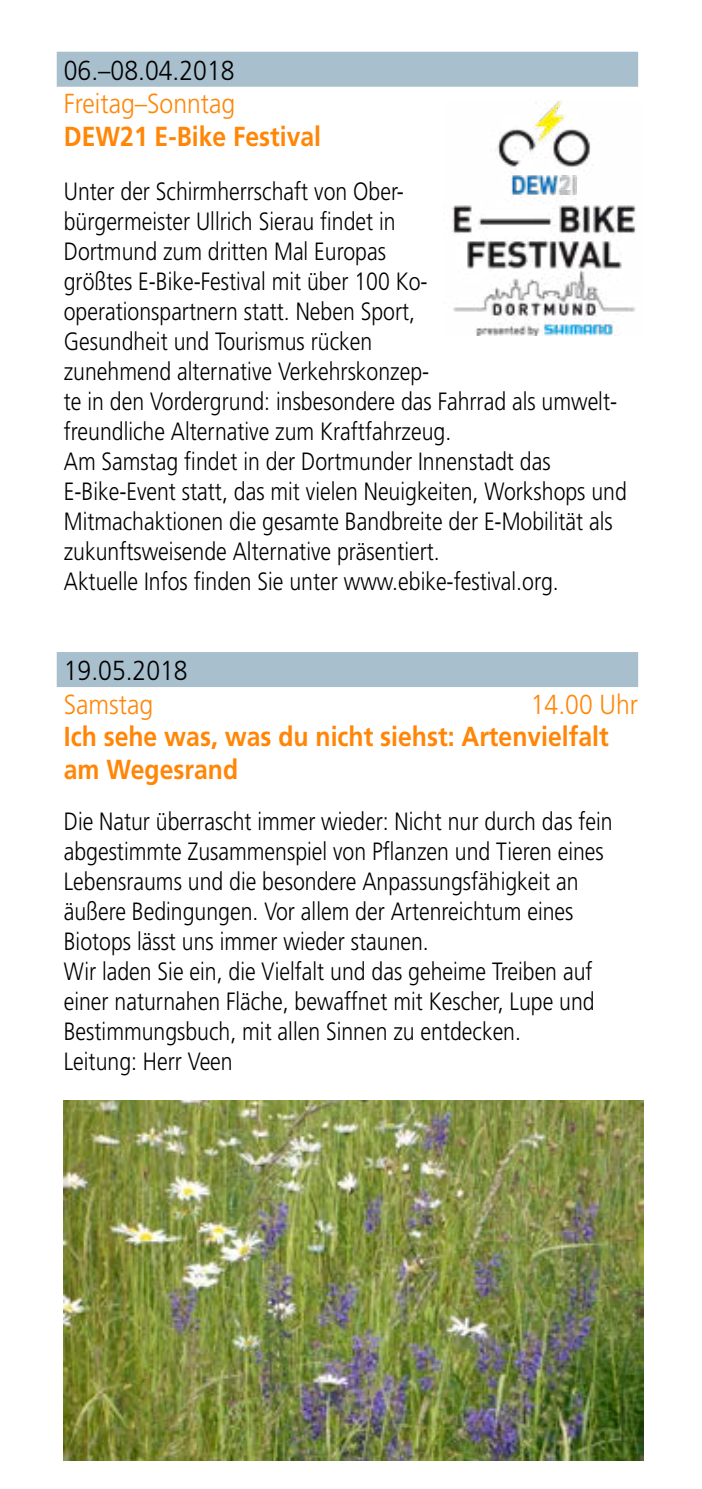
<style>
.page{position:relative;width:702px;height:1489px;background:#fff}
.page>*{position:absolute;margin:0;border:0;box-sizing:border-box;transform-origin:0 0}
.t1{font:700 27.5px/32.5px "Frutiger LT";color:#ff8607;scale:.9 1}
.t2{font:300 27.5px "Frutiger LT";color:#ff8607;scale:.9 1}
.t3{font:300 27.5px "Frutiger LT";color:#000;scale:.9 1}
.t4{font:300 25px/30px "Frutiger LT";color:#000;scale:.85 1}
</style>
<div class="page">
<div style="left:57px;top:52px;width:581px;height:35px;background:#a8bfce"></div>
<div style="left:57px;top:652px;width:581px;height:35px;background:#a8bfce"></div>
<img style="left:64px;top:1100px;width:579px;height:360px">
<img style="left:452px;top:101px;width:184px;height:234px">
<p class="t3" style="left:64px;top:54px;width:191px">06.–08.04.2018</p>
<p class="t2" style="left:64px;top:88px;width:192px">Freitag–Sonntag</p>
<p class="t1" style="left:64px;top:120px;width:287px">DEW21 E-Bike Festival</p>
<p class="t4" style="left:64px;top:176px;width:664px">Unter der Schirmherrschaft von Ober-<br>bürgermeister Ullrich Sierau findet in<br>Dortmund zum dritten Mal Europas<br>größtes E-Bike-Festival mit über 100 Ko-<br>operationspartnern statt. Neben Sport,<br>Gesundheit und Tourismus rücken<br>zunehmend alternative Verkehrskonzep-<br>te in den Vordergrund: insbesondere das Fahrrad als umwelt&shy;freundliche Alternative zum Kraftfahrzeug.<br>Am Samstag findet in der Dortmunder Innenstadt das E-Bike-Event statt, das mit vielen Neuigkeiten, Workshops und Mitmachaktionen die gesamte Bandbreite der E-Mobilität als zukunftsweisende Alternative präsentiert.<br>Aktuelle Infos finden Sie unter www.ebike-festival.org.</p>
<p class="t3" style="left:64px;top:654px;width:139px">19.05.2018</p>
<p class="t2" style="left:64px;top:688px;width:101px">Samstag</p>
<p class="t2" style="left:530px;top:688px;width:121px">14.00 Uhr</p>
<p class="t1" style="left:64px;top:720px;width:607px">Ich sehe was, was du nicht siehst: Artenvielfalt am Wegesrand</p>
<p class="t4" style="left:64px;top:806px;width:647px">Die Natur überrascht immer wieder: Nicht nur durch das fein abgestimmte Zusammenspiel von Pflanzen und Tieren eines Lebensraums und die besondere Anpassungsfähigkeit an äußere Bedingungen. Vor allem der Artenreichtum eines Biotops lässt uns immer wieder staunen.<br>Wir laden Sie ein, die Vielfalt und das geheime Treiben auf einer naturnahen Fläche, bewaffnet mit Kescher, Lupe und Bestimmungsbuch, mit allen Sinnen zu entdecken.<br>Leitung: Herr Veen</p>
</div>
